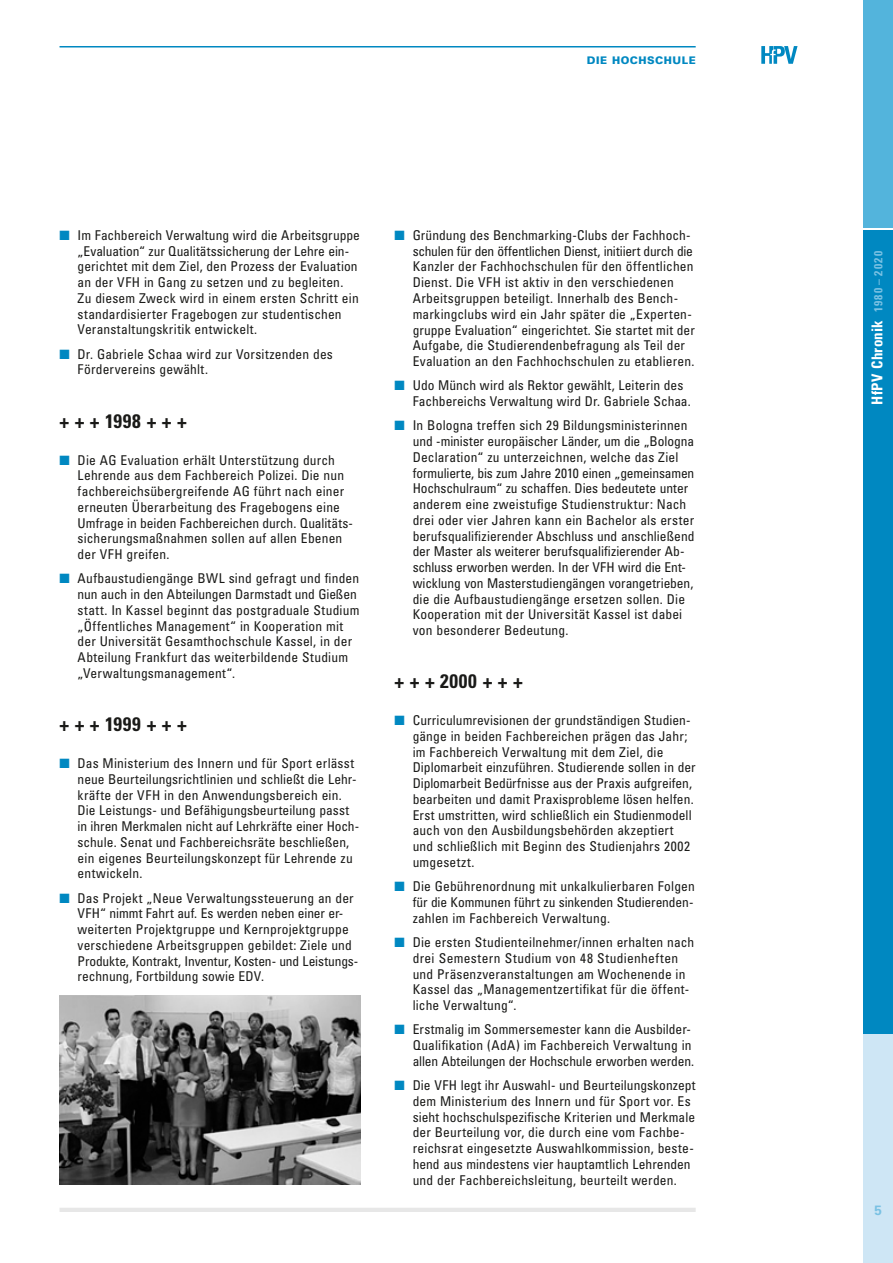
<style>
.page{position:relative;width:893px;height:1263px;background:#fff}
.page>*{position:absolute;margin:0;border:0;box-sizing:border-box;transform-origin:0 0}
.t1{font:700 condensed 19.5px "Univers LT Std";letter-spacing:.035em;color:#1a1a18}
.t2{font:700 condensed 15px "Univers LT Std";letter-spacing:.015em;color:#fff}
.t3{font:condensed 13.5px/15.8px "Univers LT Std";letter-spacing:.01em;color:#1a1a18}
.t4{font:700 13.5px "Univers LT Std";color:#79c1e3}
.t5{font:900 10.5px "Univers LT Std";letter-spacing:.045em;color:#0088c1}
.s1{color:#0088c1}
.s2{font-size:11.7px;color:#79c1e3}
</style>
<div class="page">
<div style="left:863px;top:1033px;width:30px;height:230px;background:#cee6f5"></div>
<div style="left:863px;top:230px;width:30px;height:803px;background:#0088c1"></div>
<svg style="left:761px;top:46px;width:36px;height:18px"></svg>
<hr style="left:60px;top:1208px;width:636px;height:4px;background:#e7e7e7">
<div style="left:863px;top:0;width:30px;height:227px;background:#53b4dc"></div>
<hr style="left:60px;top:46px;width:636px;height:1px;background:#0088c1">
<img style="left:60px;top:995px;width:301px;height:189px">
<p class="t5" style="left:587px;top:53px;width:110px">DIE HOCHSCHULE</p>
<p class="t3" style="left:78px;top:227px;width:284px;text-indent:-18px"><span class="s1">■</span> Im Fachbereich Verwaltung wird die Arbeitsgruppe „Evaluation“ zur Qualitätssicherung der Lehre ein&shy;gerichtet mit dem Ziel, den Prozess der Evaluation an der VFH in Gang zu setzen und zu begleiten.<br>Zu diesem Zweck wird in einem ersten Schritt ein standardisierter Fragebogen zur studentischen Veranstaltungskritik entwickelt.</p>
<p class="t3" style="left:78px;top:346px;width:257px;text-indent:-18px"><span class="s1">■</span> Dr. Gabriele Schaa wird zur Vorsitzenden des<br>Fördervereins gewählt.</p>
<h1 class="t1" style="left:60px;top:409px;width:129px">+ + + 1998 + + +</h1>
<p class="t3" style="left:78px;top:452px;width:277px;text-indent:-18px"><span class="s1">■</span> Die AG Evaluation erhält Unterstützung durch Lehrende aus dem Fachbereich Polizei. Die nun fachbereichsübergreifende AG führt nach einer erneuten Überarbeitung des Fragebogens eine Umfrage in beiden Fachbereichen durch. Qualitäts&shy;sicherungsmaßnahmen sollen auf allen Ebenen der VFH greifen.</p>
<p class="t3" style="left:78px;top:570px;width:283px;text-indent:-18px"><span class="s1">■</span> Aufbaustudiengänge BWL sind gefragt und finden nun auch in den Abteilungen Darmstadt und Gießen statt. In Kassel beginnt das postgraduale Studium „Öffentliches Management“ in Kooperation mit der Universität Gesamthochschule Kassel, in der Abteilung Frankfurt das weiterbildende Studium „Verwaltungsmanagement“.</p>
<h1 class="t1" style="left:60px;top:712px;width:129px">+ + + 1999 + + +</h1>
<p class="t3" style="left:78px;top:755px;width:283px;text-indent:-18px"><span class="s1">■</span> Das Ministerium des Innern und für Sport erlässt neue Beurteilungsrichtlinien und schließt die Lehr&shy;kräfte der VFH in den Anwendungsbereich ein.<br>Die Leistungs- und Befähigungsbeurteilung passt in ihren Merkmalen nicht auf Lehrkräfte einer Hoch&shy;schule. Senat und Fachbereichsräte beschließen, ein eigenes Beurteilungskonzept für Lehrende zu entwickeln.</p>
<p class="t3" style="left:78px;top:890px;width:282px;text-indent:-18px"><span class="s1">■</span> Das Projekt „Neue Verwaltungssteuerung an der VFH“ nimmt Fahrt auf. Es werden neben einer er&shy;weiterten Projektgruppe und Kernprojektgruppe verschiedene Arbeitsgruppen gebildet: Ziele und Produkte, Kontrakt, Inventur, Kosten- und Leistungs&shy;rechnung, Fortbildung sowie EDV.</p>
<p class="t3" style="left:413px;top:227px;width:284px;text-indent:-18px"><span class="s1">■</span> Gründung des Benchmarking-Clubs der Fachhoch&shy;schulen für den öffentlichen Dienst, initiiert durch die Kanzler der Fachhochschulen für den öffentlichen Dienst. Die VFH ist aktiv in den verschiedenen Arbeitsgruppen beteiligt. Innerhalb des Bench&shy;markingclubs wird ein Jahr später die „Experten&shy;gruppe Evaluation“ eingerichtet. Sie startet mit der Aufgabe, die Studierendenbefragung als Teil der Evaluation an den Fachhochschulen zu etablieren.</p>
<p class="t3" style="left:413px;top:377px;width:280px;text-indent:-18px"><span class="s1">■</span> Udo Münch wird als Rektor gewählt, Leiterin des<br>Fachbereichs Verwaltung wird Dr. Gabriele Schaa.</p>
<p class="t3" style="left:413px;top:417px;width:283px;text-indent:-18px"><span class="s1">■</span> In Bologna treffen sich 29 Bildungsministerinnen und -minister europäischer Länder, um die „Bologna Declaration“ zu unterzeichnen, welche das Ziel formulierte, bis zum Jahre 2010 einen „gemeinsamen Hochschulraum“ zu schaffen. Dies bedeutete unter anderem eine zweistufige Studienstruktur: Nach drei oder vier Jahren kann ein Bachelor als erster berufsqualifizierender Abschluss und anschließend der Master als weiterer berufsqualifizierender Ab&shy;schluss erworben werden. In der VFH wird die Ent&shy;wicklung von Masterstudiengängen vorangetrieben, die die Aufbaustudiengänge ersetzen sollen. Die Kooperation mit der Universität Kassel ist dabei von besonderer Bedeutung.</p>
<h1 class="t1" style="left:395px;top:669px;width:130px">+ + + 2000 + + +</h1>
<p class="t3" style="left:413px;top:712px;width:284px;text-indent:-18px"><span class="s1">■</span> Curriculumrevisionen der grundständigen Studien&shy;gänge in beiden Fachbereichen prägen das Jahr; im Fachbereich Verwaltung mit dem Ziel, die Diplomarbeit einzuführen. Studierende sollen in der Diplomarbeit Bedürfnisse aus der Praxis aufgreifen, bearbeiten und damit Praxisprobleme lösen helfen.<br>Erst umstritten, wird schließlich ein Studienmodell auch von den Ausbildungsbehörden akzeptiert und schließlich mit Beginn des Studienjahrs 2002 umgesetzt.</p>
<p class="t3" style="left:413px;top:878px;width:284px;text-align:justify;text-indent:-18px"><span class="s1">■</span> Die Gebührenordnung mit unkalkulierbaren Folgen für die Kommunen führt zu sinkenden Studierenden&shy;zahlen im Fachbereich Verwaltung.</p>
<p class="t3" style="left:413px;top:934px;width:283px;text-indent:-18px"><span class="s1">■</span> Die ersten Studienteilnehmer/innen erhalten nach drei Semestern Studium von 48 Studienheften und Präsenzveranstaltungen am Wochenende in Kassel das „Managementzertifikat für die öffent&shy;liche Verwaltung“.</p>
<p class="t3" style="left:413px;top:1021px;width:283px;text-indent:-18px"><span class="s1">■</span> Erstmalig im Sommersemester kann die Ausbilder-<br>Qualifikation (AdA) im Fachbereich Verwaltung in allen Abteilungen der Hochschule erworben werden.</p>
<p class="t3" style="left:413px;top:1077px;width:284px;text-indent:-18px"><span class="s1">■</span> Die VFH legt ihr Auswahl- und Beurteilungskonzept dem Ministerium des Innern und für Sport vor. Es sieht hochschulspezifische Kriterien und Merkmale der Beurteilung vor, die durch eine vom Fachbe&shy;reichsrat eingesetzte Auswahlkommission, beste&shy;hend aus mindestens vier hauptamtlich Lehrenden und der Fachbereichsleitung, beurteilt werden.</p>
<p class="t2" style="left:868px;top:405px;width:156px;rotate:-90deg">HfPV Chronik <span class="s2">1980 – 2020</span></p>
<p class="t4" style="left:874px;top:1203px;width:9px">5</p>
</div>
